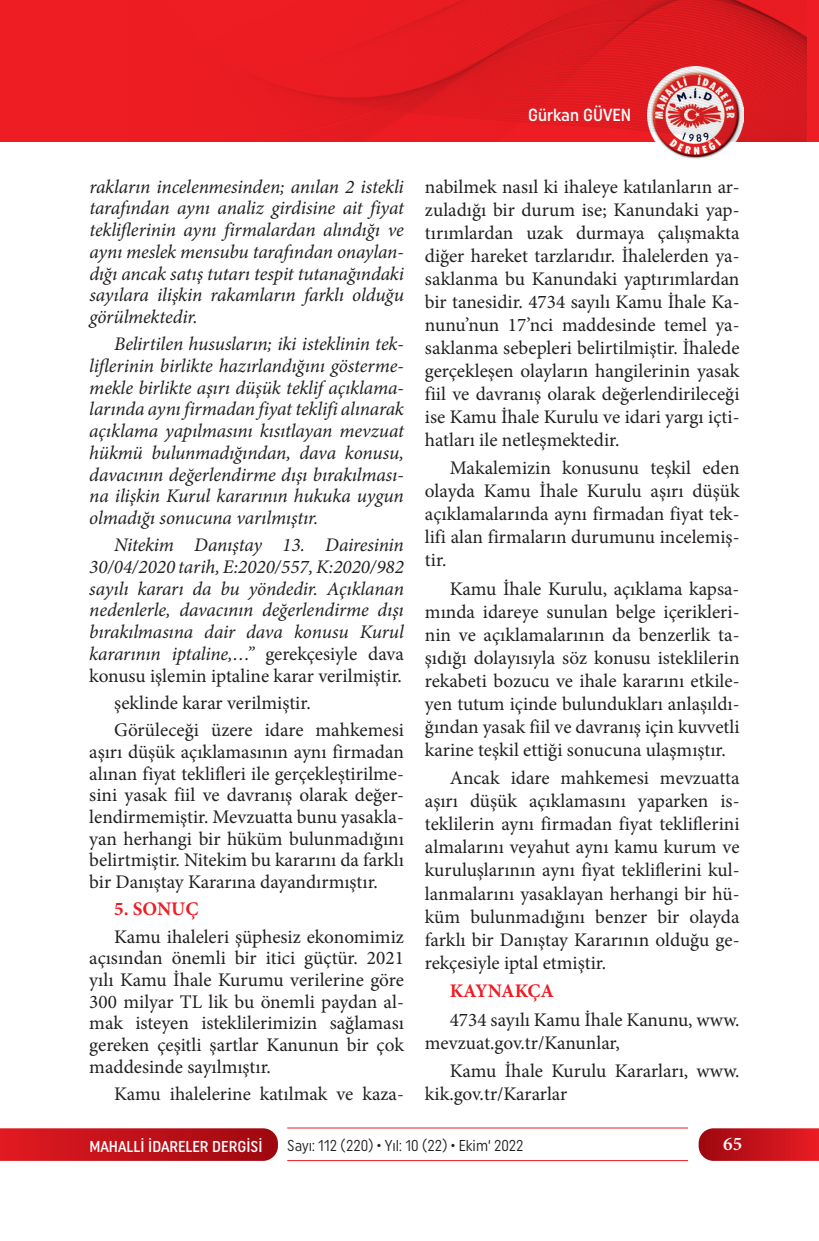
<style>
.page{position:relative;width:819px;height:1241px;background:#fff}
.page>*{position:absolute;margin:0;border:0;box-sizing:border-box;transform-origin:0 0}
.t1{font:19.25px/22.9px "Minion Pro";color:#231f20;text-align:justify}
.t2{font:italic 19.25px/21.7px "Minion Pro";letter-spacing:-.01em;color:#231f20;text-align:justify}
.t3{font:700 19.25px "Minion Pro";color:#ee1d23}
.t4{font:600 19.25px "Minion Pro";color:#fff}
.t5{font:500 17.5px "Uniform Condensed";color:#fff}
.t6{font:15.75px "Uniform Condensed";color:#231f20;scale:.95 1}
.t7{font:500 15.75px "Uniform Condensed";color:#fff}
.s1{font-style:normal}
</style>
<div class="page">
<svg style="left:0;top:1128px;width:278px;height:32px;background:#c1151c"></svg>
<svg style="left:698px;top:1128px;width:121px;height:32px;background:#c61a22"></svg>
<hr style="left:287px;top:1127px;width:401px;height:1px;background:#ee1d23">
<hr style="left:287px;top:1159px;width:401px;height:1px;background:#ee1d23">
<div style="left:0;top:0;width:819px;height:141px;background:#ee1d23"></div>
<img style="left:647px;top:141px;width:96px;height:18px">
<img style="left:256px;top:0;width:550px;height:141px">
<p class="t5" style="left:528px;top:105px;width:104px">Gürkan GÜVEN</p>
<p class="t2" style="left:89px;top:176px;width:316px">rakların incelenmesinden; anılan 2 istekli tarafından aynı analiz girdisine ait fiyat tekliflerinin aynı firmalardan alındığı ve aynı meslek mensubu tarafından onaylan&shy;dığı ancak satış tutarı tespit tutanağındaki sayılara ilişkin rakamların farklı olduğu görülmektedir.</p>
<p class="t2" style="left:89px;top:333px;width:316px;text-indent:25px">Belirtilen hususların; iki isteklinin tek&shy;liflerinin birlikte hazırlandığını gösterme&shy;mekle birlikte aşırı düşük teklif açıklama&shy;larında aynı firmadan fiyat teklifi alınarak açıklama yapılmasını kısıtlayan mevzuat hükmü bulunmadığından, dava konusu, davacının değerlendirme dışı bırakılması&shy;na ilişkin Kurul kararının hukuka uygun olmadığı sonucuna varılmıştır.</p>
<p class="t2" style="left:89px;top:534px;width:316px;text-indent:25px">Nitekim Danıştay 13. Dairesinin 30/04/2020 tarih, E:2020/557, K:2020/982 sayılı kararı da bu yöndedir. Açıklanan nedenlerle, davacının değerlendirme dışı bırakılmasına dair dava konusu Kurul kararının iptaline,…” <span class="s1">gerekçesiyle dava konusu işlemin iptaline karar verilmiştir.</span></p>
<p class="t1" style="left:114px;top:689px;width:291px;line-height:27.1px">şeklinde karar verilmiştir.<br>Görüleceği üzere idare mahkemesi</p>
<p class="t1" style="left:89px;top:740px;width:316px;line-height:21.7px">aşırı düşük açıklamasının aynı firmadan alınan fiyat teklifleri ile gerçekleştirilme&shy;sini yasak fiil ve davranış olarak değer&shy;lendirmemiştir. Mevzuatta bunu yasakla&shy;yan herhangi bir hüküm bulunmadığını belirtmiştir. Nitekim bu kararını da farklı bir Danıştay Kararına dayandırmıştır.</p>
<p class="t3" style="left:114px;top:895px;width:86px">5. SONUÇ</p>
<p class="t1" style="left:89px;top:925px;width:316px;line-height:21.7px;text-indent:25px">Kamu ihaleleri şüphesiz ekonomimiz açısından önemli bir itici güçtür. 2021 yılı Kamu İhale Kurumu verilerine göre 300 milyar TL lik bu önemli paydan al&shy;mak isteyen isteklilerimizin sağlaması gereken çeşitli şartlar Kanunun bir çok maddesinde sayılmıştır.</p>
<p class="t1" style="left:114px;top:1082px;width:291px">Kamu ihalelerine katılmak ve kaza-</p>
<p class="t1" style="left:425px;top:175px;width:316px">nabilmek nasıl ki ihaleye katılanların ar&shy;zuladığı bir durum ise; Kanundaki yap&shy;tırımlardan uzak durmaya çalışmakta diğer hareket tarzlarıdır. İhalelerden ya&shy;saklanma bu Kanundaki yaptırımlardan bir tanesidir. 4734 sayılı Kamu İhale Ka&shy;nunu’nun 17’nci maddesinde temel ya&shy;saklanma sebepleri belirtilmiştir. İhalede gerçekleşen olayların hangilerinin yasak fiil ve davranış olarak değerlendirileceği ise Kamu İhale Kurulu ve idari yargı içti&shy;hatları ile netleşmektedir.</p>
<p class="t1" style="left:425px;top:456px;width:316px;text-indent:25px">Makalemizin konusunu teşkil eden olayda Kamu İhale Kurulu aşırı düşük açıklamalarında aynı firmadan fiyat tek&shy;lifi alan firmaların durumunu incelemiş&shy;tir.</p>
<p class="t1" style="left:425px;top:577px;width:316px;text-indent:25px">Kamu İhale Kurulu, açıklama kapsa&shy;mında idareye sunulan belge içerikleri&shy;nin ve açıklamalarının da benzerlik ta&shy;şıdığı dolayısıyla söz konusu isteklilerin rekabeti bozucu ve ihale kararını etkile&shy;yen tutum içinde bulundukları anlaşıldı&shy;ğından yasak fiil ve davranış için kuvvetli karine teşkil ettiği sonucuna ulaşmıştır.</p>
<p class="t1" style="left:425px;top:766px;width:316px;text-indent:25px">Ancak idare mahkemesi mevzuatta aşırı düşük açıklamasını yaparken is&shy;teklilerin aynı firmadan fiyat tekliflerini almalarını veyahut aynı kamu kurum ve kuruluşlarının aynı fiyat tekliflerini kul&shy;lanmalarını yasaklayan herhangi bir hü&shy;küm bulunmadığını benzer bir olayda farklı bir Danıştay Kararının olduğu ge&shy;rekçesiyle iptal etmiştir.</p>
<p class="t3" style="left:449px;top:977px;width:106px">KAYNAKÇA</p>
<p class="t1" style="left:425px;top:1007px;width:316px;text-indent:25px">4734 sayılı Kamu İhale Kanunu, www. mevzuat.gov.tr/Kanunlar,</p>
<p class="t1" style="left:425px;top:1059px;width:316px;text-indent:25px">Kamu İhale Kurulu Kararları, www. kik.gov.tr/Kararlar</p>
<p class="t7" style="left:89px;top:1136px;width:175px">MAHALLİ İDARELER DERGİSİ</p>
<p class="t6" style="left:287px;top:1136px;width:250px">Sayı: 112 (220) • Yıl: 10 (22) • Ekim‘ 2022</p>
<p class="t4" style="left:723px;top:1130px;width:20px">65</p>
</div>
